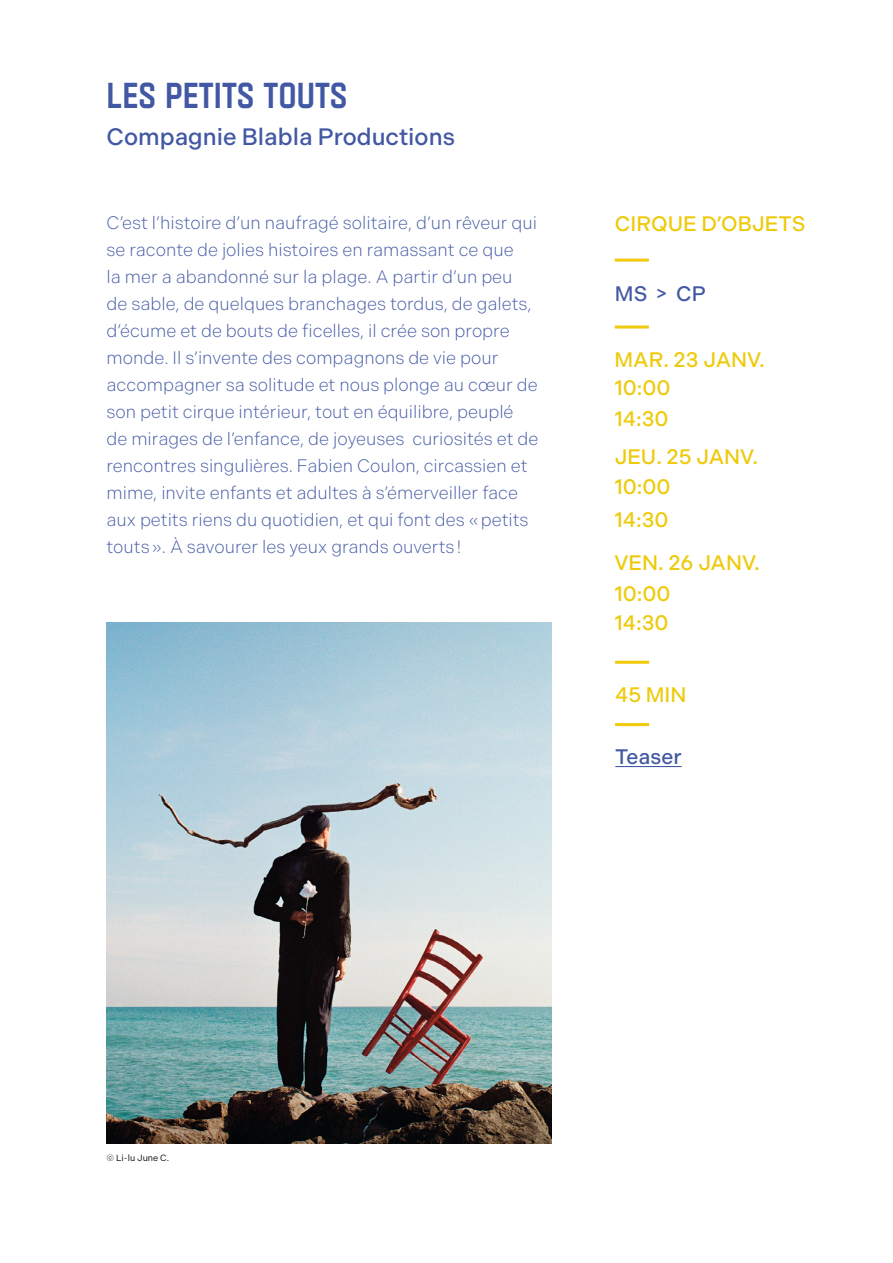
<style>
.page{position:relative;width:893px;height:1263px;background:#fff}
.page>*{position:absolute;margin:0;border:0;box-sizing:border-box;transform-origin:0 0}
.t1{font:36px "Plaak 4 Terme 44 Bold B";color:#4258a4}
.t2{font:500 23.7px "Indivisible";color:#4258a4}
.t3{font:500 21px/30px "Indivisible";color:#eeca0a}
.t4{font:500 21px "Indivisible";color:#4258a4}
.t5{font:300 18px/27px "Indivisible";color:#4258a4}
.t6{font:9px "Indivisible";color:#000}
</style>
<div class="page">
<img style="left:106px;top:623px;width:445px;height:520px">
<hr style="left:615px;top:259px;width:34px;height:3px;background:#eeca0a">
<hr style="left:615px;top:325px;width:34px;height:3px;background:#eeca0a">
<hr style="left:615px;top:661px;width:34px;height:3px;background:#eeca0a">
<hr style="left:615px;top:723px;width:34px;height:3px;background:#eeca0a">
<hr style="left:615px;top:766px;width:67px;height:1px;background:#4258a4">
<h1 class="t1" style="left:106px;top:76px;width:243px">LES PETITS TOUTS</h1>
<h2 class="t2" style="left:106px;top:123px;width:350px">Compagnie Blabla Productions</h2>
<p class="t5" style="left:106px;top:209px;width:433px">C’est l’histoire d’un naufragé solitaire, d’un rêveur qui se raconte de jolies histoires en ramassant ce que<br>la mer a abandonné sur la plage. A partir d’un peu<br>de sable, de quelques branchages tordus, de galets, d’écume et de bouts de ficelles, il crée son propre monde. Il s’invente des compagnons de vie pour accompagner sa solitude et nous plonge au cœur de son petit cirque intérieur, tout en équilibre, peuplé de mirages de l’enfance, de joyeuses curiosités et de rencontres singulières. Fabien Coulon, circassien et mime, invite enfants et adultes à s’émerveiller face aux petits riens du quotidien, et qui font des «petits touts». À savourer les yeux grands ouverts !</p>
<p class="t3" style="left:615px;top:209px;width:192px">CIRQUE D’OBJETS</p>
<p class="t4" style="left:615px;top:282px;width:92px">MS &gt; CP</p>
<p class="t3" style="left:614px;top:345px;width:152px">MAR. 23 JANV.</p>
<p class="t3" style="left:614px;top:373px;width:58px">10:00</p>
<p class="t3" style="left:614px;top:404px;width:56px">14:30</p>
<p class="t3" style="left:614px;top:442px;width:145px">JEU. 25 JANV.<br>10:00</p>
<p class="t3" style="left:614px;top:505px;width:56px">14:30</p>
<p class="t3" style="left:614px;top:548px;width:147px;line-height:30.6px">VEN. 26 JANV.<br>10:00</p>
<p class="t3" style="left:614px;top:607px;width:56px">14:30</p>
<p class="t3" style="left:615px;top:680px;width:73px">45 MIN</p>
<p class="t4" style="left:615px;top:745px;width:68px">Teaser</p>
<p class="t6" style="left:106px;top:1153px;width:64px">© Li-lu June C.</p>
</div>
